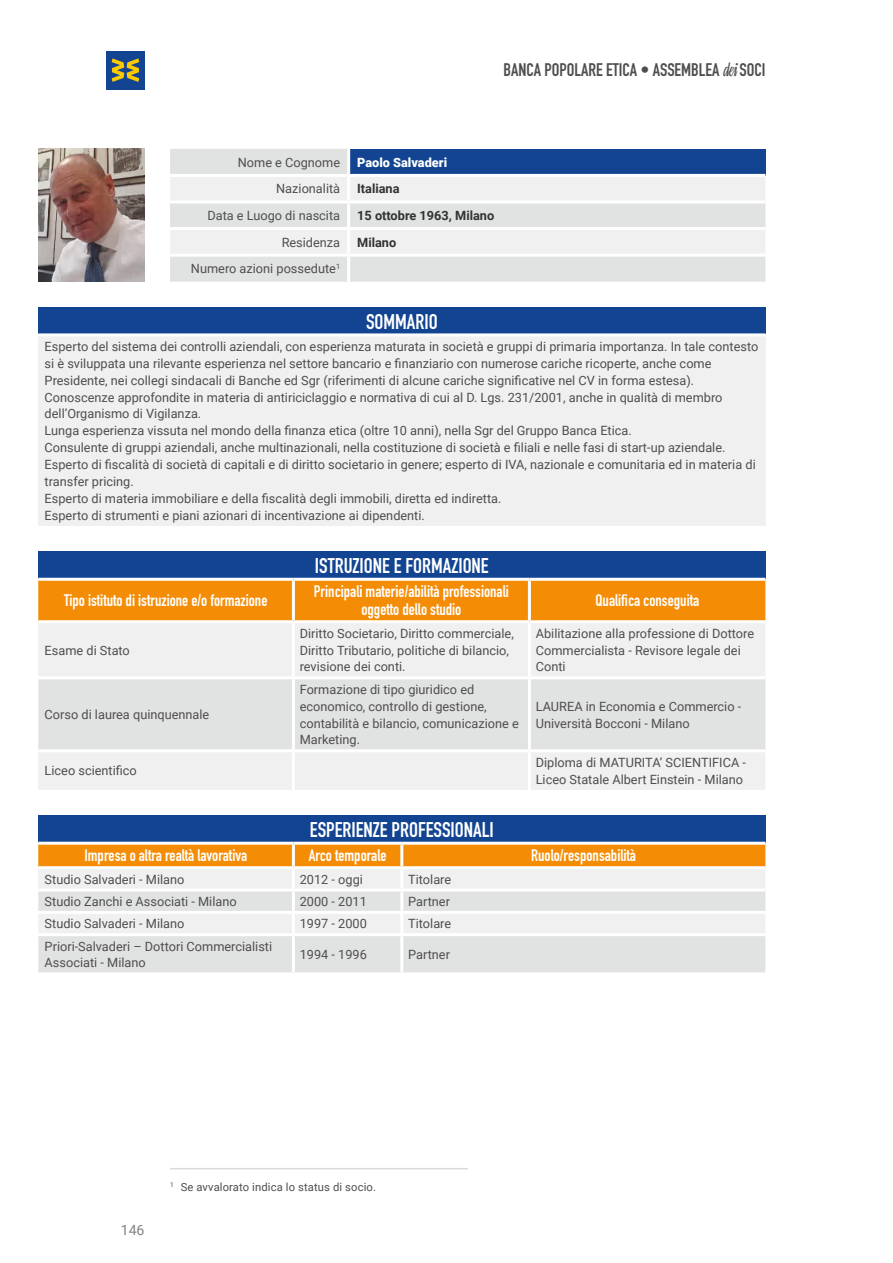
<style>
.page{position:relative;width:893px;height:1263px;background:#fff}
.page>*{position:absolute;margin:0;border:0;box-sizing:border-box;transform-origin:0 0}
.t1{font:21px "DIN Engschrift Std";color:#fff}
.t2{font:18px "DIN Engschrift Std";color:#4e4e4d}
.t3{font:16.5px/18px "DIN Engschrift Std";color:#fff;text-align:center}
.t4{font:14.1px "Roboto";color:#818281}
.t5{font:12.75px/17px "Roboto";color:#4e4e4d}
.t6{font:700 12.75px "Roboto";color:#323232}
.t7{font:900 12.75px "Roboto";color:#fff}
.t8{font:11.25px "Roboto";letter-spacing:.01em;color:#4e4e4d}
.s1{font-family:"Linotype Gneisenauette";font-weight:300}
</style>
<div class="page">
<div style="left:106px;top:51px;width:39px;height:38px;background:#124491"></div>
<svg style="left:112px;top:58px;width:27px;height:24px"></svg>
<div style="left:170px;top:149px;width:595px;height:133px;background:#e1e2e2"></div>
<div style="left:349px;top:149px;width:416px;height:26px;background:#124491"></div>
<svg style="left:170px;top:177px;width:595px;height:77px;fill:#f0f0f0"></svg>
<hr style="left:170px;top:254px;width:179px;height:3px;background:#fff">
<hr style="left:349px;top:254px;width:416px;height:3px;background:#fff">
<hr style="left:347px;top:257px;width:3px;height:25px;background:#fff">
<hr style="left:347px;top:149px;width:3px;height:25px;background:#fff">
<hr style="left:170px;top:174px;width:179px;height:3px;background:#fff">
<hr style="left:349px;top:174px;width:416px;height:3px;background:#fff">
<hr style="left:347px;top:177px;width:3px;height:23px;background:#fff">
<hr style="left:170px;top:200px;width:179px;height:3px;background:#fff">
<hr style="left:349px;top:200px;width:416px;height:3px;background:#fff">
<hr style="left:347px;top:203px;width:3px;height:24px;background:#fff">
<hr style="left:170px;top:227px;width:179px;height:3px;background:#fff">
<hr style="left:349px;top:227px;width:416px;height:3px;background:#fff">
<hr style="left:347px;top:230px;width:3px;height:24px;background:#fff">
<img style="left:38px;top:149px;width:107px;height:133px">
<div style="left:38px;top:307px;width:727px;height:28px;background:#124491"></div>
<div style="left:38px;top:335px;width:727px;height:191px;background:#f0f0f0"></div>
<hr style="left:38px;top:333px;width:727px;height:3px;background:#fff">
<hr style="left:170px;top:1168px;width:298px;height:1px;background:#d9d9da">
<div style="left:38px;top:815px;width:727px;height:28px;background:#124491"></div>
<div style="left:38px;top:845px;width:727px;height:21px;background:#f48c05"></div>
<div style="left:38px;top:869px;width:727px;height:19px;background:#f0f0f0"></div>
<svg style="left:38px;top:891px;width:727px;height:81px;fill:#e1e2e2"></svg>
<hr style="left:292px;top:845px;width:3px;height:21px;background:#fff">
<hr style="left:400px;top:845px;width:3px;height:21px;background:#fff">
<hr style="left:292px;top:869px;width:3px;height:19px;background:#fff">
<hr style="left:400px;top:869px;width:3px;height:19px;background:#fff">
<hr style="left:292px;top:891px;width:3px;height:20px;background:#fff">
<hr style="left:400px;top:891px;width:3px;height:20px;background:#fff">
<hr style="left:38px;top:911px;width:255px;height:3px;background:#fff">
<hr style="left:293px;top:911px;width:109px;height:3px;background:#fff">
<hr style="left:292px;top:914px;width:3px;height:19px;background:#fff">
<hr style="left:402px;top:911px;width:363px;height:3px;background:#fff">
<hr style="left:400px;top:914px;width:3px;height:19px;background:#fff">
<hr style="left:38px;top:933px;width:255px;height:3px;background:#fff">
<hr style="left:293px;top:933px;width:109px;height:3px;background:#fff">
<hr style="left:292px;top:936px;width:3px;height:36px;background:#fff">
<hr style="left:402px;top:933px;width:363px;height:3px;background:#fff">
<hr style="left:400px;top:936px;width:3px;height:36px;background:#fff">
<hr style="left:38px;top:842px;width:255px;height:3px;background:#fff">
<hr style="left:293px;top:842px;width:109px;height:3px;background:#fff">
<hr style="left:402px;top:842px;width:363px;height:3px;background:#fff">
<div style="left:38px;top:551px;width:727px;height:28px;background:#124491"></div>
<div style="left:38px;top:581px;width:727px;height:39px;background:#f48c05"></div>
<div style="left:38px;top:623px;width:727px;height:167px;background:#f0f0f0"></div>
<div style="left:38px;top:679px;width:727px;height:70px;background:#e1e2e2"></div>
<hr style="left:38px;top:676px;width:255px;height:3px;background:#fff">
<hr style="left:293px;top:676px;width:236px;height:3px;background:#fff">
<hr style="left:529px;top:676px;width:236px;height:3px;background:#fff">
<hr style="left:38px;top:749px;width:255px;height:3px;background:#fff">
<hr style="left:293px;top:749px;width:236px;height:3px;background:#fff">
<hr style="left:529px;top:749px;width:236px;height:3px;background:#fff">
<hr style="left:292px;top:581px;width:3px;height:39px;background:#fff">
<hr style="left:528px;top:581px;width:3px;height:39px;background:#fff">
<hr style="left:292px;top:623px;width:3px;height:53px;background:#fff">
<hr style="left:528px;top:623px;width:3px;height:53px;background:#fff">
<hr style="left:292px;top:679px;width:3px;height:70px;background:#fff">
<hr style="left:528px;top:679px;width:3px;height:70px;background:#fff">
<hr style="left:292px;top:752px;width:3px;height:38px;background:#fff">
<hr style="left:528px;top:752px;width:3px;height:38px;background:#fff">
<hr style="left:38px;top:578px;width:255px;height:3px;background:#fff">
<hr style="left:293px;top:578px;width:236px;height:3px;background:#fff">
<hr style="left:529px;top:578px;width:236px;height:3px;background:#fff">
<h2 class="t2" style="left:504px;top:59px;width:263px">BANCA POPOLARE ETICA • ASSEMBLEA <span class="s1">dei</span> SOCI</h2>
<p class="t5" style="left:238px;top:153px;width:104px">Nome e Cognome</p>
<p class="t7" style="left:357px;top:153px;width:91px">Paolo Salvaderi</p>
<p class="t5" style="left:276px;top:180px;width:65px">Nazionalità</p>
<p class="t6" style="left:357px;top:180px;width:44px">Italiana</p>
<p class="t5" style="left:207px;top:207px;width:134px">Data e Luogo di nascita</p>
<p class="t6" style="left:357px;top:207px;width:139px">15 ottobre 1963, Milano</p>
<p class="t5" style="left:282px;top:233px;width:60px">Residenza</p>
<p class="t6" style="left:357px;top:233px;width:41px">Milano</p>
<p class="t5" style="left:191px;top:260px;width:151px">Numero azioni possedute<sup>1</sup></p>
<h1 class="t1" style="left:366px;top:309px;width:73px">SOMMARIO</h1>
<p class="t5" style="left:45px;top:337px;width:715px">Esperto del sistema dei controlli aziendali, con esperienza maturata in società e gruppi di primaria importanza. In tale contesto si è sviluppata una rilevante esperienza nel settore bancario e finanziario con numerose cariche ricoperte, anche come Presidente, nei collegi sindacali di Banche ed Sgr (riferimenti di alcune cariche significative nel CV in forma estesa).<br>Conoscenze approfondite in materia di antiriciclaggio e normativa di cui al D. Lgs. 231/2001, anche in qualità di membro dell’Organismo di Vigilanza.<br>Lunga esperienza vissuta nel mondo della finanza etica (oltre 10 anni), nella Sgr del Gruppo Banca Etica.<br>Consulente di gruppi aziendali, anche multinazionali, nella costituzione di società e filiali e nelle fasi di start-up aziendale.<br>Esperto di fiscalità di società di capitali e di diritto societario in genere; esperto di IVA, nazionale e comunitaria ed in materia di transfer pricing.<br>Esperto di materia immobiliare e della fiscalità degli immobili, diretta ed indiretta.<br>Esperto di strumenti e piani azionari di incentivazione ai dipendenti.</p>
<h1 class="t1" style="left:315px;top:553px;width:175px">ISTRUZIONE E FORMAZIONE</h1>
<p class="t3" style="left:64px;top:592px;width:205px">Tipo istituto di istruzione e/o formazione</p>
<p class="t3" style="left:314px;top:583px;width:196px">Principali materie/abilità professionali oggetto dello studio</p>
<p class="t3" style="left:596px;top:592px;width:105px">Qualifica conseguita</p>
<p class="t5" style="left:45px;top:641px;width:87px">Esame di Stato</p>
<p class="t5" style="left:300px;top:624px;width:216px">Diritto Societario, Diritto commerciale,<br>Diritto Tributario, politiche di bilancio, revisione dei conti.</p>
<p class="t5" style="left:536px;top:624px;width:220px">Abilitazione alla professione di Dottore<br>Commercialista - Revisore legale dei<br>Conti</p>
<p class="t5" style="left:45px;top:706px;width:166px">Corso di laurea quinquennale</p>
<p class="t5" style="left:300px;top:680px;width:221px">Formazione di tipo giuridico ed economico, controllo di gestione, contabilità e bilancio, comunicazione e<br>Marketing.</p>
<p class="t5" style="left:536px;top:697px;width:207px">LAUREA in Economia e Commercio -<br>Università Bocconi - Milano</p>
<p class="t5" style="left:45px;top:762px;width:94px">Liceo scientifico</p>
<p class="t5" style="left:536px;top:753px;width:212px">Diploma di MATURITA’ SCIENTIFICA -<br>Liceo Statale Albert Einstein - Milano</p>
<h1 class="t1" style="left:310px;top:817px;width:185px">ESPERIENZE PROFESSIONALI</h1>
<p class="t3" style="left:84px;top:847px;width:164px">Impresa o altra realtà lavorativa</p>
<p class="t3" style="left:309px;top:847px;width:79px">Arco temporale</p>
<p class="t3" style="left:531px;top:847px;width:106px">Ruolo/responsabilità</p>
<p class="t5" style="left:45px;top:870px;width:141px">Studio Salvaderi - Milano</p>
<p class="t5" style="left:300px;top:870px;width:65px">2012 - oggi</p>
<p class="t5" style="left:408px;top:870px;width:44px">Titolare</p>
<p class="t5" style="left:45px;top:892px;width:194px">Studio Zanchi e Associati - Milano</p>
<p class="t5" style="left:300px;top:892px;width:69px">2000 - 2011</p>
<p class="t5" style="left:408px;top:892px;width:43px">Partner</p>
<p class="t5" style="left:45px;top:915px;width:141px">Studio Salvaderi - Milano</p>
<p class="t5" style="left:300px;top:915px;width:69px">1997 - 2000</p>
<p class="t5" style="left:408px;top:915px;width:44px">Titolare</p>
<p class="t5" style="left:45px;top:937px;width:229px">Priori-Salvaderi – Dottori Commercialisti<br>Associati - Milano</p>
<p class="t5" style="left:300px;top:945px;width:69px">1994 - 1996</p>
<p class="t5" style="left:408px;top:945px;width:43px">Partner</p>
<p class="t4" style="left:121px;top:1220px;width:25px">146</p>
<p class="t8" style="left:170px;top:1179px;width:207px"><sup>1</sup> Se avvalorato indica lo status di socio.</p>
</div>
